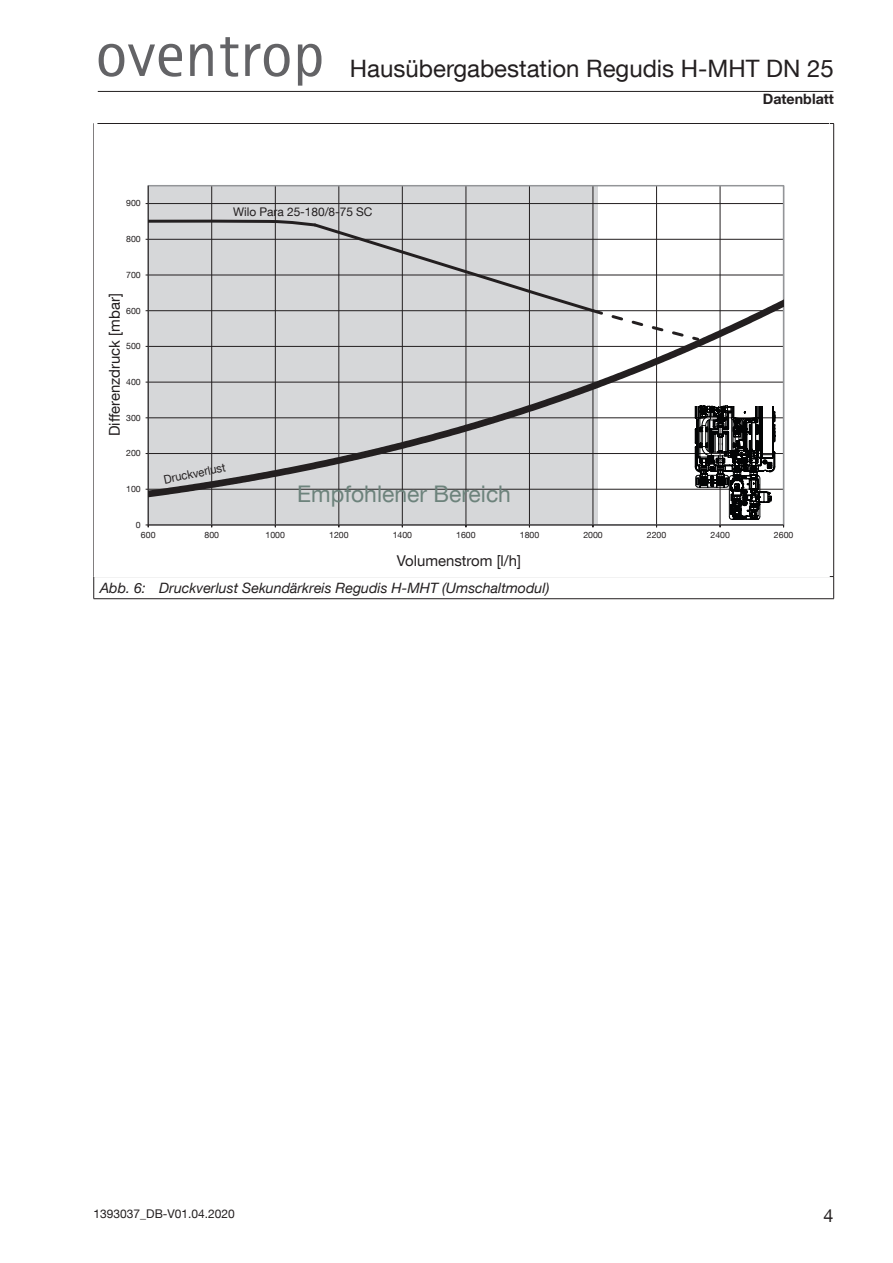
<style>
.page{position:relative;width:893px;height:1263px;background:#fff}
.page>*{position:absolute;margin:0;border:0;box-sizing:border-box;transform-origin:0 0}
.t1{font:24px "Helvetica Neue LT Com";color:#231f20}
.t2{font:22.95px "Helvetica Neue LT Com";color:#6d837c}
.t3{font:18px "Helvetica Neue LT Com";color:#231f20}
.t4{font:14.85px "Helvetica Neue LT Com";color:#231f20}
.t5{font:italic 14.25px "Helvetica Neue LT Com";color:#231f20}
.t6{font:700 14.25px "Helvetica Neue LT Com";color:#231f20}
.t7{font:12px "Helvetica Neue LT Com";color:#231f20}
.t8{font:12px "Helvetica Neue LT Com";color:#231f20;scale:.94 1}
.t9{font:8.7px "Helvetica Neue LT Com";letter-spacing:.005em;color:#231f20}
</style>
<div class="page">
<hr style="left:98px;top:91px;width:735px;height:1px;background:#231f20">
<svg style="left:99px;top:37px;width:222px;height:49px"></svg>
<hr style="left:94px;top:576px;width:740px;height:1px;background:#231f20">
<hr style="left:94px;top:123px;width:740px;height:1px;background:#231f20">
<hr style="left:93px;top:124px;width:1px;height:452px;background:#231f20">
<hr style="left:833px;top:124px;width:1px;height:452px;background:#231f20">
<svg style="left:93px;top:577px;width:1px;height:21px"></svg>
<svg style="left:833px;top:577px;width:1px;height:21px"></svg>
<hr style="left:94px;top:598px;width:740px;height:1px;background:#231f20">
<div style="left:149px;top:186px;width:449px;height:339px;background:#d6d7d9"></div>
<hr style="left:211px;top:186px;width:1px;height:339px;background:#231f20">
<hr style="left:275px;top:186px;width:1px;height:339px;background:#231f20">
<hr style="left:339px;top:186px;width:1px;height:339px;background:#231f20">
<hr style="left:402px;top:186px;width:1px;height:339px;background:#231f20">
<hr style="left:466px;top:186px;width:1px;height:339px;background:#231f20">
<hr style="left:529px;top:186px;width:1px;height:339px;background:#231f20">
<hr style="left:593px;top:186px;width:1px;height:339px;background:#231f20">
<hr style="left:656px;top:186px;width:1px;height:339px;background:#231f20">
<hr style="left:148px;top:186px;width:1px;height:339px;background:#231f20">
<hr style="left:148px;top:525px;width:636px;height:1px;background:#231f20">
<svg style="left:148px;top:186px;width:636px;height:331px"></svg>
<svg style="left:687px;top:383px;width:97px;height:145px"></svg>
<h1 class="t1" style="left:350px;top:53px;width:485px">Hausübergabestation Regudis H-MHT DN 25</h1>
<h3 class="t6" style="left:763px;top:90px;width:72px">Datenblatt</h3>
<p class="t9" style="left:126px;top:198px;width:16px">900</p>
<p class="t9" style="left:126px;top:234px;width:16px">800</p>
<p class="t9" style="left:126px;top:269px;width:16px">700</p>
<p class="t4" style="left:106px;top:436px;width:144px;rotate:-90deg">Differenzdruck [mbar]</p>
<p class="t9" style="left:126px;top:305px;width:16px">600</p>
<p class="t9" style="left:126px;top:341px;width:16px">500</p>
<p class="t9" style="left:126px;top:376px;width:16px">400</p>
<p class="t9" style="left:126px;top:412px;width:16px">300</p>
<p class="t9" style="left:126px;top:448px;width:16px">200</p>
<p class="t9" style="left:126px;top:484px;width:16px">100</p>
<p class="t9" style="left:136px;top:519px;width:6px">0</p>
<p class="t7" style="left:233px;top:204px;width:141px">Wilo Para 25-180/8-75 SC</p>
<p class="t8" style="left:163px;top:472px;width:68px;rotate:-12deg">Druckverlust</p>
<p class="t2" style="left:297px;top:480px;width:215px">Empfohlener Bereich</p>
<p class="t9" style="left:141px;top:530px;width:16px">600</p>
<p class="t9" style="left:204px;top:530px;width:16px">800</p>
<p class="t9" style="left:266px;top:530px;width:21px">1000</p>
<p class="t9" style="left:329px;top:530px;width:21px">1200</p>
<p class="t9" style="left:393px;top:530px;width:21px">1400</p>
<p class="t9" style="left:456px;top:530px;width:21px">1600</p>
<p class="t9" style="left:520px;top:530px;width:21px">1800</p>
<p class="t9" style="left:583px;top:530px;width:21px">2000</p>
<p class="t9" style="left:647px;top:530px;width:21px">2200</p>
<p class="t9" style="left:710px;top:530px;width:21px">2400</p>
<p class="t9" style="left:774px;top:530px;width:21px">2600</p>
<p class="t4" style="left:397px;top:552px;width:126px">Volumenstrom [l/h]</p>
<p class="t5" style="left:100px;top:579px;width:451px">Abb. 6: Druckverlust Sekundärkreis Regudis H-MHT (Umschaltmodul)</p>
<h3 class="t7" style="left:94px;top:1207px;width:143px">1393037_DB-V01.04.2020</h3>
<h3 class="t3" style="left:823px;top:1205px;width:12px">4</h3>
</div>
